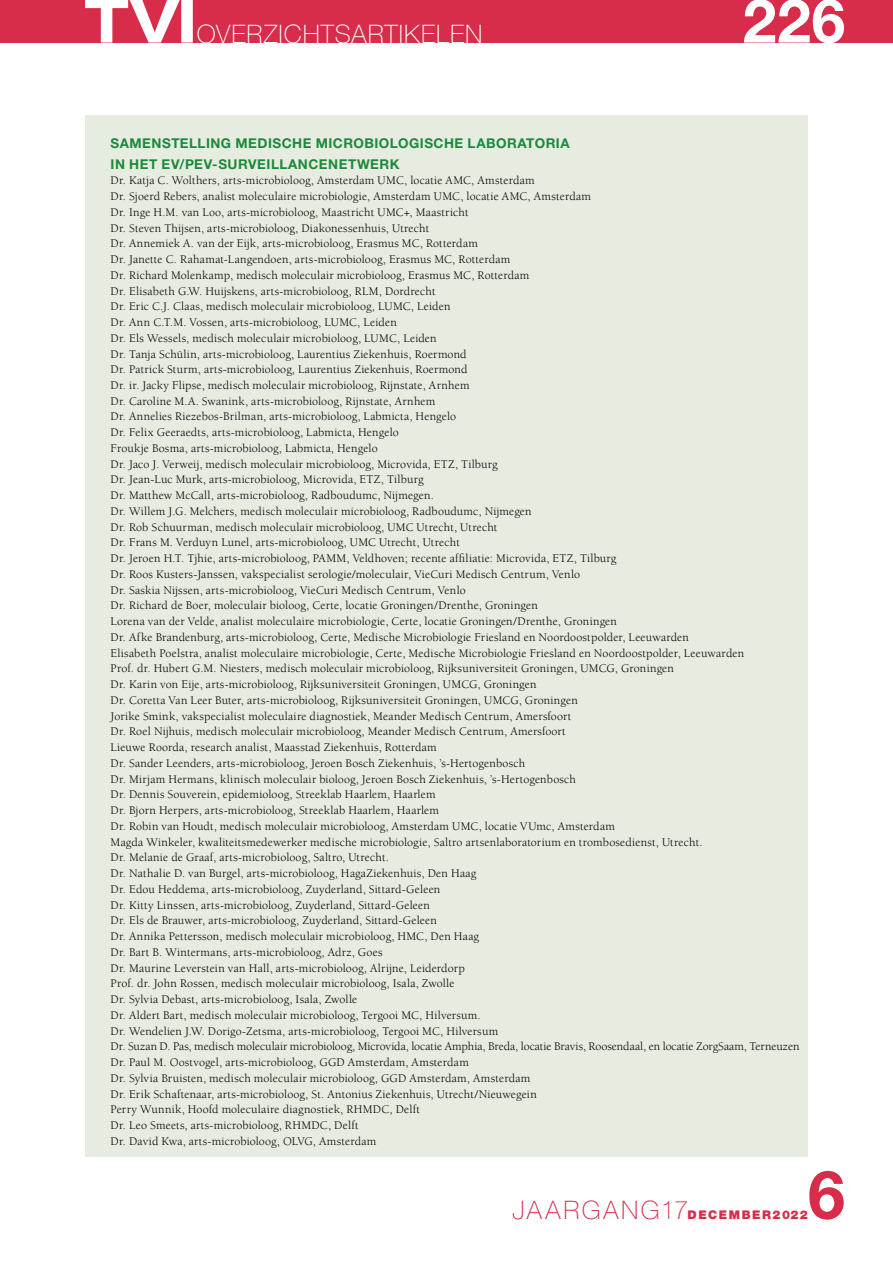
<style>
.page{position:relative;width:893px;height:1263px;background:#fff}
.page>*{position:absolute;margin:0;border:0;box-sizing:border-box;transform-origin:0 0}
.t1{font:700 66.9px "Helvetica Neue LT Std";color:#d72d4b}
.t2{font:700 60.75px "Helvetica Neue LT Std";color:#fff}
.t3{font:100 25.5px "Helvetica Neue LT Std";letter-spacing:.035em;color:#fff}
.t4{font:700 13.5px/21px "Helvetica Neue LT Std";letter-spacing:.035em;color:#1d893a}
.t5{font:12px/15.8px "Berkeley Std";letter-spacing:.015em;color:#000}
.t6{font:900 12px "Helvetica Neue LT Std";letter-spacing:.125em;color:#d72d4b}
.s1{font-weight:100;font-size:25.5px}
</style>
<div class="page">
<div style="left:0;top:0;width:893px;height:43px;background:#d72d4b"></div>
<svg style="left:85px;top:0;width:108px;height:43px"></svg>
<div style="left:85px;top:115px;width:723px;height:1042px;background:#e6ece0"></div>
<h3 class="t3" style="left:197px;top:19px;width:287px">OVERZICHTSARTIKELEN</h3>
<h2 class="t2" style="left:743px;top:-17px;width:104px">226</h2>
<p class="t4" style="left:111px;top:132px;width:461px">SAMENSTELLING MEDISCHE MICROBIOLOGISCHE LABORATORIA<br>IN HET EV/PEV-SURVEILLANCENETWERK</p>
<p class="t5" style="left:111px;top:173px;width:690px">Dr. Katja C. Wolthers, arts-microbioloog, Amsterdam UMC, locatie AMC, Amsterdam<br>Dr. Sjoerd Rebers, analist moleculaire microbiologie, Amsterdam UMC, locatie AMC, Amsterdam<br>Dr. Inge H.M. van Loo, arts-microbioloog, Maastricht UMC+, Maastricht<br>Dr. Steven Thijsen, arts-microbioloog, Diakonessenhuis, Utrecht<br>Dr. Annemiek A. van der Eijk, arts-microbioloog, Erasmus MC, Rotterdam<br>Dr. Janette C. Rahamat-Langendoen, arts-microbioloog, Erasmus MC, Rotterdam<br>Dr. Richard Molenkamp, medisch moleculair microbioloog, Erasmus MC, Rotterdam<br>Dr. Elisabeth G.W. Huijskens, arts-microbioloog, RLM, Dordrecht<br>Dr. Eric C.J. Claas, medisch moleculair microbioloog, LUMC, Leiden<br>Dr. Ann C.T.M. Vossen, arts-microbioloog, LUMC, Leiden<br>Dr. Els Wessels, medisch moleculair microbioloog, LUMC, Leiden<br>Dr. Tanja Schülin, arts-microbioloog, Laurentius Ziekenhuis, Roermond<br>Dr. Patrick Sturm, arts-microbioloog, Laurentius Ziekenhuis, Roermond<br>Dr. ir. Jacky Flipse, medisch moleculair microbioloog, Rijnstate, Arnhem<br>Dr. Caroline M.A. Swanink, arts-microbioloog, Rijnstate, Arnhem<br>Dr. Annelies Riezebos-Brilman, arts-microbioloog, Labmicta, Hengelo<br>Dr. Felix Geeraedts, arts-microbioloog, Labmicta, Hengelo<br>Froukje Bosma, arts-microbioloog, Labmicta, Hengelo<br>Dr. Jaco J. Verweij, medisch moleculair microbioloog, Microvida, ETZ, Tilburg<br>Dr. Jean-Luc Murk, arts-microbioloog, Microvida, ETZ, Tilburg<br>Dr. Matthew McCall, arts-microbioloog, Radboudumc, Nijmegen.<br>Dr. Willem J.G. Melchers, medisch moleculair microbioloog, Radboudumc, Nijmegen<br>Dr. Rob Schuurman, medisch moleculair microbioloog, UMC Utrecht, Utrecht<br>Dr. Frans M. Verduyn Lunel, arts-microbioloog, UMC Utrecht, Utrecht<br>Dr. Jeroen H.T. Tjhie, arts-microbioloog, PAMM, Veldhoven; recente affiliatie: Microvida, ETZ, Tilburg<br>Dr. Roos Kusters-Janssen, vakspecialist serologie/moleculair, VieCuri Medisch Centrum, Venlo<br>Dr. Saskia Nijssen, arts-microbioloog, VieCuri Medisch Centrum, Venlo<br>Dr. Richard de Boer, moleculair bioloog, Certe, locatie Groningen/Drenthe, Groningen<br>Lorena van der Velde, analist moleculaire microbiologie, Certe, locatie Groningen/Drenthe, Groningen<br>Dr. Afke Brandenburg, arts-microbioloog, Certe, Medische Microbiologie Friesland en Noordoostpolder, Leeuwarden<br>Elisabeth Poelstra, analist moleculaire microbiologie, Certe, Medische Microbiologie Friesland en Noordoostpolder, Leeuwarden<br>Prof. dr. Hubert G.M. Niesters, medisch moleculair microbioloog, Rijksuniversiteit Groningen, UMCG, Groningen<br>Dr. Karin von Eije, arts-microbioloog, Rijksuniversiteit Groningen, UMCG, Groningen<br>Dr. Coretta Van Leer Buter, arts-microbioloog, Rijksuniversiteit Groningen, UMCG, Groningen<br>Jorike Smink, vakspecialist moleculaire diagnostiek, Meander Medisch Centrum, Amersfoort<br>Dr. Roel Nijhuis, medisch moleculair microbioloog, Meander Medisch Centrum, Amersfoort<br>Lieuwe Roorda, research analist, Maasstad Ziekenhuis, Rotterdam<br>Dr. Sander Leenders, arts-microbioloog, Jeroen Bosch Ziekenhuis, ’s-Hertogenbosch<br>Dr. Mirjam Hermans, klinisch moleculair bioloog, Jeroen Bosch Ziekenhuis, ’s-Hertogenbosch<br>Dr. Dennis Souverein, epidemioloog, Streeklab Haarlem, Haarlem<br>Dr. Bjorn Herpers, arts-microbioloog, Streeklab Haarlem, Haarlem<br>Dr. Robin van Houdt, medisch moleculair microbioloog, Amsterdam UMC, locatie VUmc, Amsterdam<br>Magda Winkeler, kwaliteitsmedewerker medische microbiologie, Saltro artsenlaboratorium en trombosedienst, Utrecht.<br>Dr. Melanie de Graaf, arts-microbioloog, Saltro, Utrecht.<br>Dr. Nathalie D. van Burgel, arts-microbioloog, HagaZiekenhuis, Den Haag<br>Dr. Edou Heddema, arts-microbioloog, Zuyderland, Sittard-Geleen<br>Dr. Kitty Linssen, arts-microbioloog, Zuyderland, Sittard-Geleen<br>Dr. Els de Brauwer, arts-microbioloog, Zuyderland, Sittard-Geleen<br>Dr. Annika Pettersson, medisch moleculair microbioloog, HMC, Den Haag<br>Dr. Bart B. Wintermans, arts-microbioloog, Adrz, Goes<br>Dr. Maurine Leverstein van Hall, arts-microbioloog, Alrijne, Leiderdorp<br>Prof. dr. John Rossen, medisch moleculair microbioloog, Isala, Zwolle<br>Dr. Sylvia Debast, arts-microbioloog, Isala, Zwolle<br>Dr. Aldert Bart, medisch moleculair microbioloog, Tergooi MC, Hilversum.<br>Dr. Wendelien J.W. Dorigo-Zetsma, arts-microbioloog, Tergooi MC, Hilversum<br>Dr. Suzan D. Pas, medisch moleculair microbioloog, Microvida, locatie Amphia, Breda, locatie Bravis, Roosendaal, en locatie ZorgSaam, Terneuzen Dr. Paul M. Oostvogel, arts-microbioloog, GGD Amsterdam, Amsterdam<br>Dr. Sylvia Bruisten, medisch moleculair microbioloog, GGD Amsterdam, Amsterdam<br>Dr. Erik Schaftenaar, arts-microbioloog, St. Antonius Ziekenhuis, Utrecht/Nieuwegein<br>Perry Wunnik, Hoofd moleculaire diagnostiek, RHMDC, Delft<br>Dr. Leo Smeets, arts-microbioloog, RHMDC, Delft<br>Dr. David Kwa, arts-microbioloog, OLVG, Amsterdam</p>
<h1 class="t1" style="left:808px;top:1153px;width:39px">6</h1>
<p class="t6" style="left:512px;top:1207px;width:297px"><span class="s1">JAARGANG17</span>DECEMBER2022</p>
</div>
